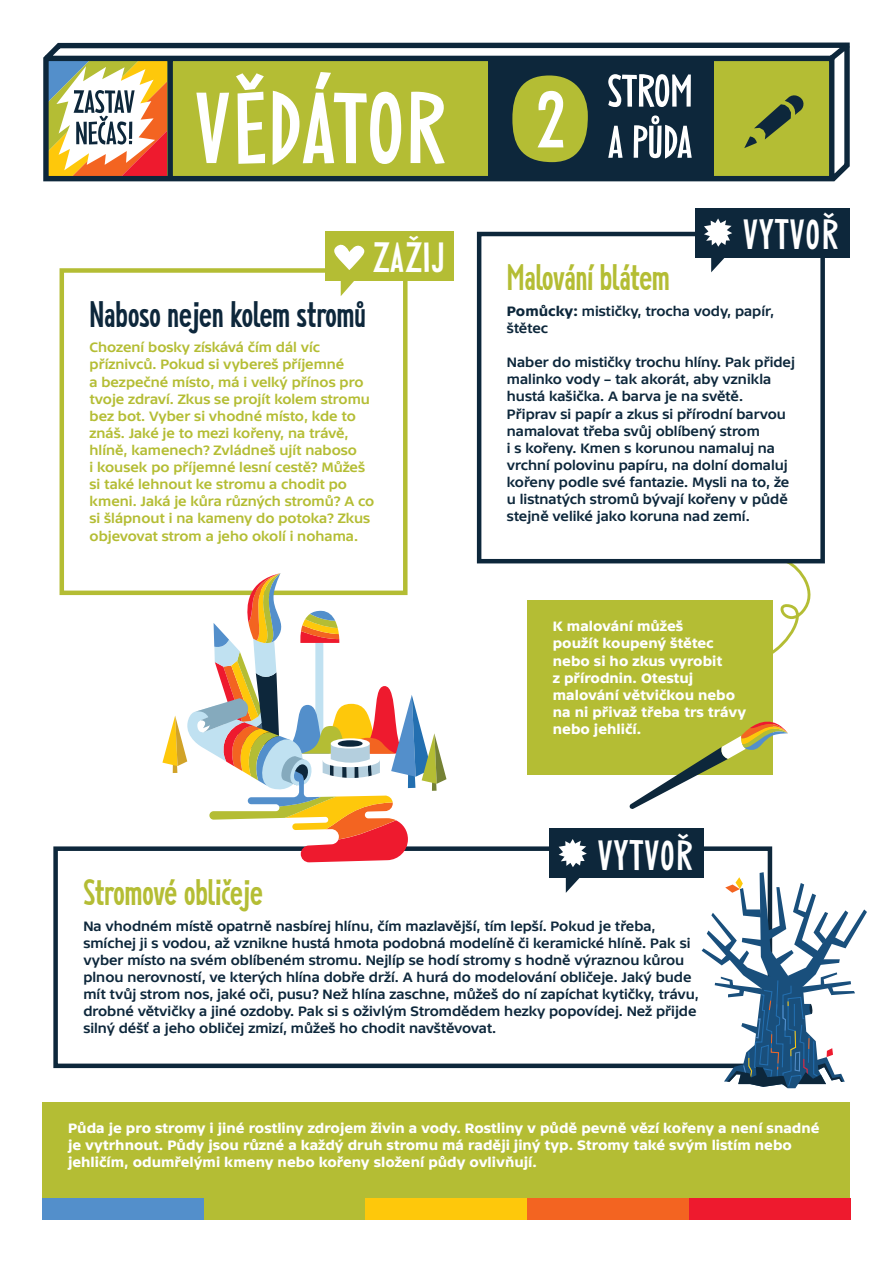
<style>
.page{position:relative;width:893px;height:1263px;background:#fff}
.page>*{position:absolute;margin:0;border:0;box-sizing:border-box;transform-origin:0 0}
.t1{font:39px "Cernobil";letter-spacing:.03em;color:#fff}
.t2{font:700 34.5px "Cernobil 2021";color:#b4bd34}
.t3{font:700 34.5px "Cernobil 2021";color:#0d273b}
.t4{font:14.25px/17.1px "TV Sans Print Med";color:#0d273b}
.t5{font:14.25px/17.1px "TV Sans Print Med";color:#b4bd34}
.t6{font:700 14.25px/17.1px "TV Sans Print";color:#fff}
.s1{font-family:"TV Sans Print";font-weight:700}
</style>
<div class="page">
<svg style="left:765px;top:563px;width:47px;height:94px"></svg>
<div style="left:60px;top:268px;width:348px;height:327px;border:4px solid #b4bd34"></div>
<div style="left:43px;top:1101px;width:807px;height:97px;background:#b4bd34"></div>
<div style="left:527px;top:600px;width:245px;height:175px;background:#b4bd34"></div>
<div style="left:325px;top:232px;width:128px;height:49px;background:#b4bd34"></div>
<svg style="left:341px;top:281px;width:13px;height:15px"></svg>
<svg style="left:334px;top:244px;width:31px;height:26px"></svg>
<div style="left:43px;top:1198px;width:161px;height:22px;background:#538fcb"></div>
<div style="left:204px;top:1198px;width:162px;height:22px;background:#b4bd34"></div>
<div style="left:366px;top:1198px;width:161px;height:22px;background:#fec80b"></div>
<div style="left:527px;top:1198px;width:162px;height:22px;background:#f36421"></div>
<div style="left:689px;top:1198px;width:161px;height:22px;background:#ee1a2e"></div>
<svg style="left:43px;top:42px;width:807px;height:140px"></svg>
<svg style="left:608px;top:74px;width:84px;height:85px"></svg>
<div style="left:477px;top:232px;width:348px;height:331px;border:4px solid #0d273b"></div>
<div style="left:53px;top:846px;width:719px;height:222px;border:4px solid #0d273b"></div>
<div style="left:695px;top:208px;width:154px;height:49px;background:#0d273b"></div>
<svg style="left:704px;top:218px;width:28px;height:29px"></svg>
<svg style="left:711px;top:257px;width:18px;height:15px"></svg>
<div style="left:549px;top:828px;width:155px;height:50px;background:#0d273b"></div>
<svg style="left:559px;top:839px;width:28px;height:28px"></svg>
<svg style="left:566px;top:878px;width:14px;height:15px"></svg>
<svg style="left:630px;top:715px;width:158px;height:94px"></svg>
<svg style="left:162px;top:573px;width:284px;height:289px"></svg>
<svg style="left:702px;top:872px;width:165px;height:216px"></svg>
<h1 class="t1" style="left:373px;top:233px;width:74px">ZAŽIJ</h1>
<h2 class="t3" style="left:90px;top:293px;width:278px">Naboso nejen kolem stromů</h2>
<p class="t5" style="left:90px;top:339px;width:286px">Chození bosky získává čím dál víc příznivců. Pokud si vybereš příjemné<br>a bezpečné místo, má i velký přínos pro tvoje zdraví. Zkus se projít kolem stromu bez bot. Vyber si vhodné místo, kde to znáš. Jaké je to mezi kořeny, na trávě, hlíně, kamenech? Zvládneš ujít naboso<br>i kousek po příjemné lesní cestě? Můžeš si také lehnout ke stromu a chodit po kmeni. Jaká je kůra různých stromů? A co si šlápnout i na kameny do potoka? Zkus objevovat strom a jeho okolí i nohama.</p>
<h1 class="t1" style="left:743px;top:211px;width:97px">VYTVOŘ</h1>
<h2 class="t2" style="left:507px;top:256px;width:164px">Malování blátem</h2>
<p class="t4" style="left:507px;top:302px;width:269px"><span class="s1">Pomůcky:</span> mističky, trocha vody, papír, štětec</p>
<p class="t4" style="left:507px;top:354px;width:289px">Naber do mističky trochu hlíny. Pak přidej malinko vody – tak akorát, aby vznikla hustá kašička. A barva je na světě.<br>Připrav si papír a zkus si přírodní barvou namalovat třeba svůj oblíbený strom<br>i s kořeny. Kmen s korunou namaluj na vrchní polovinu papíru, na dolní domaluj kořeny podle své fantazie. Mysli na to, že u listnatých stromů bývají kořeny v půdě stejně veliké jako koruna nad zemí.</p>
<p class="t6" style="left:553px;top:618px;width:195px">K malování můžeš<br>použít koupený štětec nebo si ho zkus vyrobit<br>z přírodnin. Otestuj malování větvičkou nebo na ni přivaž třeba trs trávy nebo jehličí.</p>
<h1 class="t1" style="left:598px;top:831px;width:97px">VYTVOŘ</h1>
<h2 class="t2" style="left:83px;top:871px;width:181px">Stromové obličeje</h2>
<p class="t4" style="left:83px;top:917px;width:617px">Na vhodném místě opatrně nasbírej hlínu, čím mazlavější, tím lepší. Pokud je třeba, smíchej ji s vodou, až vznikne hustá hmota podobná modelíně či keramické hlíně. Pak si vyber místo na svém oblíbeném stromu. Nejlíp se hodí stromy s hodně výraznou kůrou plnou nerovností, ve kterých hlína dobře drží. A hurá do modelování obličeje. Jaký bude mít tvůj strom nos, jaké oči, pusu? Než hlína zaschne, můžeš do ní zapíchat kytičky, trávu, drobné větvičky a jiné ozdoby. Pak si s oživlým Stromdědem hezky popovídej. Než přijde silný déšť a jeho obličej zmizí, můžeš ho chodit navštěvovat.</p>
<p class="t6" style="left:68px;top:1119px;width:753px">Půda je pro stromy i jiné rostliny zdrojem živin a vody. Rostliny v půdě pevně vězí kořeny a není snadné je vytrhnout. Půdy jsou různé a každý druh stromu má raději jiný typ. Stromy také svým listím nebo jehličím, odumřelými kmeny nebo kořeny složení půdy ovlivňují.</p>
</div>
